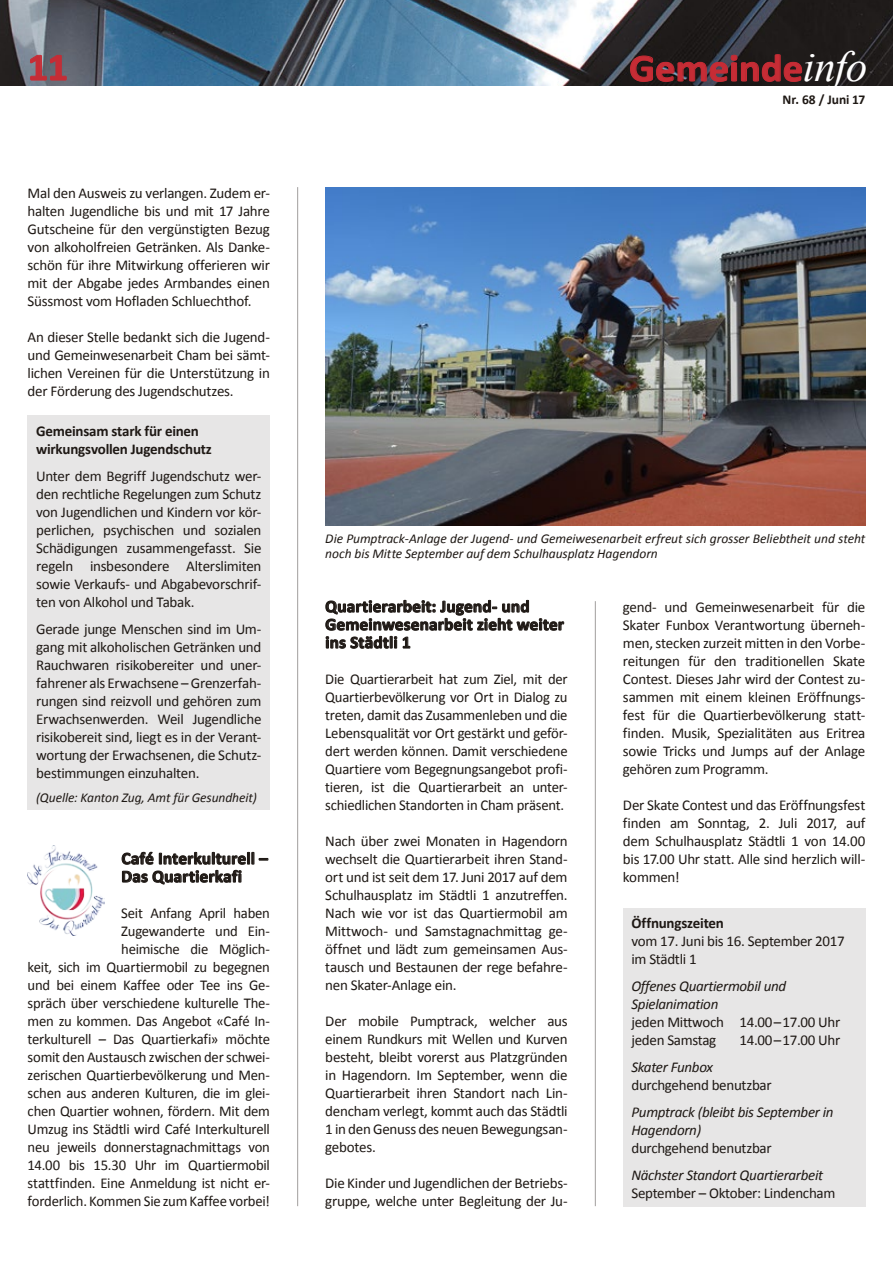
<style>
.page{position:relative;width:893px;height:1263px;background:#fff}
.page>*{position:absolute;margin:0;border:0;box-sizing:border-box;transform-origin:0 0}
.t1{font:700 38.85px "Calibri";color:#c62c35;scale:1.05 1}
.t2{font:700 17.25px/18px "Calibri";letter-spacing:.01em;color:#1e1814}
.t3{font:15px/18px "Calibri";letter-spacing:-.02em;color:#1e1814;text-align:justify}
.t4{font:italic 15px/18px "Calibri";letter-spacing:-.02em;color:#1e1814}
.t5{font:700 15px/18px "Calibri";letter-spacing:-.015em;color:#1e1814}
.t6{font:italic 13.5px/15px "Calibri";letter-spacing:-.005em;color:#1e1814}
.t7{font:700 13.5px "Calibri";letter-spacing:-.005em;color:#1e1814}
.s1{font-family:"Times New Roman";font-weight:400;font-style:italic;font-size:43.2px;color:#fff}
</style>
<div class="page">
<img style="left:0;top:0;width:893px;height:85px">
<svg style="left:30px;top:55px;width:37px;height:26px"></svg>
<svg style="left:630px;top:54px;width:172px;height:28px;background:#3f2225"></svg>
<hr style="left:297px;top:187px;width:1px;height:1019px;background:#a19f9e">
<hr style="left:595px;top:601px;width:1px;height:605px;background:#a19f9e">
<svg style="left:326px;top:600px;width:238px;height:49px"></svg>
<div style="left:623px;top:908px;width:242px;height:298px;background:#e7e6e6"></div>
<div style="left:28px;top:416px;width:242px;height:394px;background:#e7e6e6"></div>
<img style="left:28px;top:846px;width:76px;height:90px">
<svg style="left:122px;top:851px;width:146px;height:33px"></svg>
<img style="left:325px;top:187px;width:540px;height:338px">
<h1 class="t1" style="left:28px;top:42px;width:40px">11</h1>
<h1 class="t1" style="left:629px;top:43px;width:228px">Gemeinde<span class="s1">info</span></h1>
<p class="t3" style="left:28px;top:184px;width:244px">Mal den Ausweis zu verlangen. Zudem er&shy;halten Jugendliche bis und mit 17 Jahre Gutscheine für den vergünstigten Bezug von alkoholfreien Getränken. Als Danke&shy;schön für ihre Mitwirkung offerieren wir mit der Abgabe jedes Armbandes einen Süssmost vom Hofladen Schluechthof.</p>
<p class="t3" style="left:28px;top:328px;width:244px">An dieser Stelle bedankt sich die Jugend&shy;und Gemeinwesenarbeit Cham bei sämt&shy;lichen Vereinen für die Unterstützung in der Förderung des Jugendschutzes.</p>
<p class="t5" style="left:36px;top:422px;width:177px">Gemeinsam stark für einen wirkungsvollen Jugendschutz</p>
<p class="t3" style="left:36px;top:467px;width:227px">Unter dem Begriff Jugendschutz wer&shy;den rechtliche Regelungen zum Schutz von Jugendlichen und Kindern vor kör&shy;perlichen, psychischen und sozialen Schädigungen zusammengefasst. Sie regeln insbesondere Alterslimiten sowie Verkaufs- und Abgabevorschrif&shy;ten von Alkohol und Tabak.</p>
<p class="t3" style="left:36px;top:620px;width:227px">Gerade junge Menschen sind im Um&shy;gang mit alkoholischen Getränken und Rauchwaren risikobereiter und uner&shy;fahrener als Erwachsene – Grenzerfah&shy;rungen sind reizvoll und gehören zum Erwachsenwerden. Weil Jugendliche risikobereit sind, liegt es in der Verant&shy;wortung der Erwachsenen, die Schutz&shy;bestimmungen einzuhalten.</p>
<p class="t6" style="left:36px;top:789px;width:222px">(Quelle: Kanton Zug, Amt für Gesundheit)</p>
<p class="t2" style="left:121px;top:849px;width:148px">Café Interkulturell –<br>Das Quartierkafi</p>
<p class="t3" style="left:28px;top:904px;width:244px;text-align:right">Seit Anfang April haben<br>Zugewanderte und Ein-<br>heimische die Möglich-<br>keit, sich im Quartiermobil zu begegnen und bei einem Kaffee oder Tee ins Ge&shy;spräch über verschiedene kulturelle The&shy;men zu kommen. Das Angebot «Café In&shy;terkulturell – Das Quartierkafi» möchte somit den Austausch zwischen der schwei&shy;zerischen Quartierbevölkerung und Men&shy;schen aus anderen Kulturen, die im glei&shy;chen Quartier wohnen, fördern. Mit dem Umzug ins Städtli wird Café Interkulturell neu jeweils donnerstagnachmittags von 14.00 bis 15.30 Uhr im Quartiermobil stattfinden. Eine Anmeldung ist nicht er&shy;forderlich. Kommen Sie zum Kaffee vorbei!</p>
<p class="t7" style="left:783px;top:91px;width:84px">Nr. 68 / Juni 17</p>
<p class="t6" style="left:325px;top:531px;width:541px">Die Pumptrack-Anlage der Jugend- und Gemeiwesenarbeit erfreut sich grosser Beliebtheit und steht noch bis Mitte September auf dem Schulhausplatz Hagendorn</p>
<p class="t2" style="left:325px;top:597px;width:240px">Quartierarbeit: Jugend- und<br>Gemeinwesenarbeit zieht weiter ins Städtli 1</p>
<p class="t3" style="left:325px;top:670px;width:244px">Die Quartierarbeit hat zum Ziel, mit der Quartierbevölkerung vor Ort in Dialog zu treten, damit das Zusammenleben und die Lebensqualität vor Ort gestärkt und geför&shy;dert werden können. Damit verschiedene Quartiere vom Begegnungsangebot profi&shy;tieren, ist die Quartierarbeit an unter&shy;schiedlichen Standorten in Cham präsent.</p>
<p class="t3" style="left:325px;top:832px;width:244px">Nach über zwei Monaten in Hagendorn wechselt die Quartierarbeit ihren Stand&shy;ort und ist seit dem 17. Juni 2017 auf dem Schulhausplatz im Städtli 1 anzutreffen.<br>Nach wie vor ist das Quartiermobil am Mittwoch- und Samstagnachmittag ge&shy;öffnet und lädt zum gemeinsamen Aus&shy;tausch und Bestaunen der rege befahre&shy;nen Skater-Anlage ein.</p>
<p class="t3" style="left:325px;top:1012px;width:244px">Der mobile Pumptrack, welcher aus einem Rundkurs mit Wellen und Kurven besteht, bleibt vorerst aus Platzgründen in Hagendorn. Im September, wenn die Quartierarbeit ihren Standort nach Lin&shy;dencham verlegt, kommt auch das Städtli 1 in den Genuss des neuen Bewegungsan&shy;gebotes.</p>
<p class="t3" style="left:325px;top:1174px;width:244px">Die Kinder und Jugendlichen der Betriebs&shy;gruppe, welche unter Begleitung der Ju-</p>
<p class="t3" style="left:623px;top:598px;width:244px">gend- und Gemeinwesenarbeit für die Skater Funbox Verantwortung überneh&shy;men, stecken zurzeit mitten in den Vorbe&shy;reitungen für den traditionellen Skate Contest. Dieses Jahr wird der Contest zu&shy;sammen mit einem kleinen Eröffnungs&shy;fest für die Quartierbevölkerung statt&shy;finden. Musik, Spezialitäten aus Eritrea sowie Tricks und Jumps auf der Anlage gehören zum Programm.</p>
<p class="t3" style="left:623px;top:796px;width:244px">Der Skate Contest und das Eröffnungsfest finden am Sonntag, 2. Juli 2017, auf dem Schulhausplatz Städtli 1 von 14.00 bis 17.00 Uhr statt. Alle sind herzlich will&shy;kommen!</p>
<p class="t5" style="left:631px;top:914px;width:94px">Öffnungszeiten</p>
<p class="t3" style="left:631px;top:932px;width:215px">vom 17. Juni bis 16. September 2017 im Städtli 1</p>
<p class="t4" style="left:631px;top:976px;width:156px">Offenes Quartiermobil und<br>Spielanimation</p>
<p class="t3" style="left:631px;top:1013px;width:210px">jeden Mittwoch 14.00 – 17.00 Uhr jeden Samstag</p>
<p class="t3" style="left:739px;top:1031px;width:102px">14.00 – 17.00 Uhr</p>
<p class="t4" style="left:631px;top:1057px;width:83px">Skater Funbox</p>
<p class="t3" style="left:631px;top:1076px;width:142px">durchgehend benutzbar</p>
<p class="t4" style="left:631px;top:1102px;width:204px">Pumptrack (bleibt bis September in<br>Hagendorn)</p>
<p class="t3" style="left:631px;top:1139px;width:142px">durchgehend benutzbar</p>
<p class="t4" style="left:631px;top:1165px;width:193px">Nächster Standort Quartierarbeit</p>
<p class="t3" style="left:631px;top:1184px;width:205px">September – Oktober: Lindencham</p>
</div>
